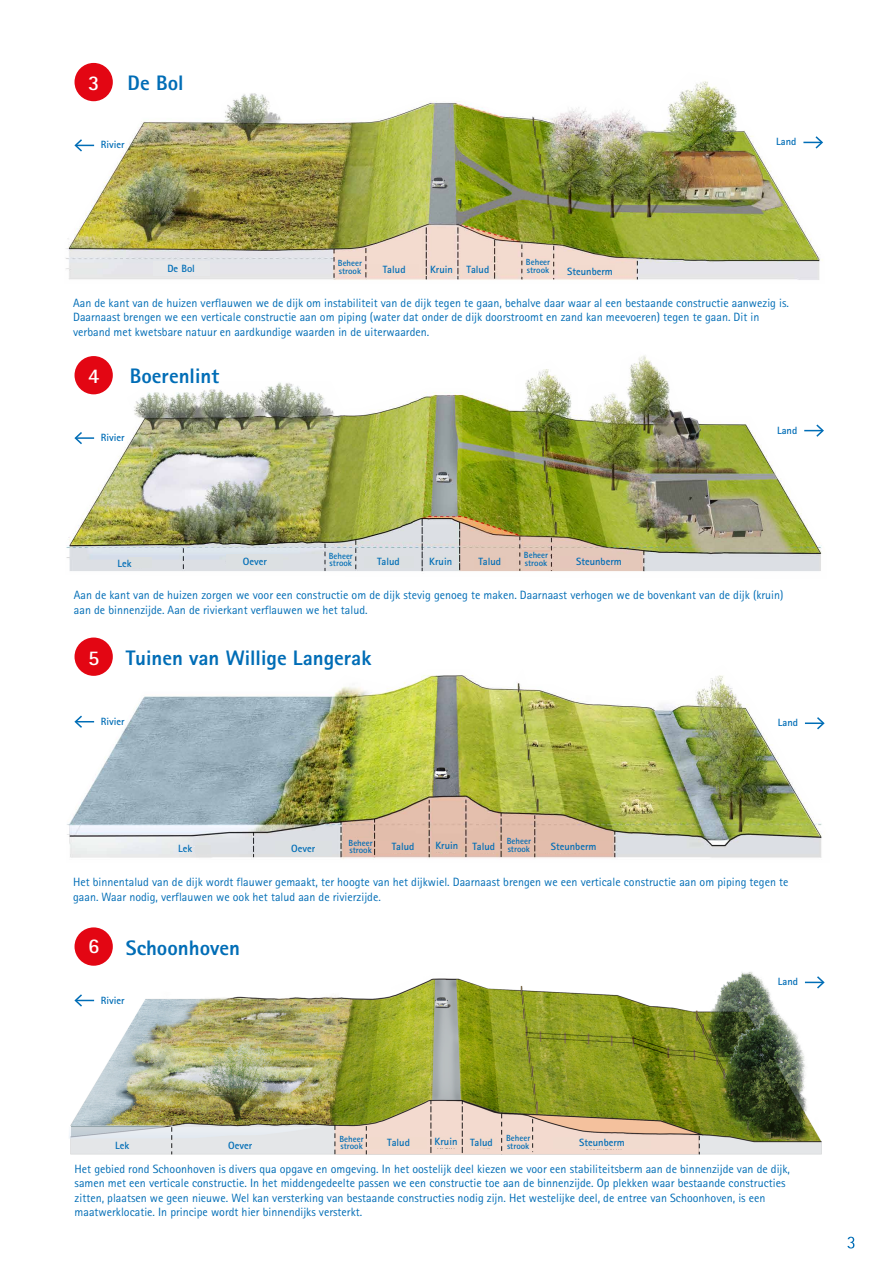
<style>
.page{position:relative;width:893px;height:1263px;background:#fff}
.page>*{position:absolute;margin:0;border:0;box-sizing:border-box;transform-origin:0 0}
.t1{font:800 21px "Rotis Sans Serif";color:#006db6}
.t2{font:700 21px "Rotis Sans Serif";color:#fff}
.t3{font:12px/14.4px "Rotis Sans Serif";color:#006db6}
.t4{font:700 10.5px "Rotis Sans Serif";color:#006db6}
.t5{font:700 8.85px/7.6px "Rotis Sans Serif";color:#006db6}
</style>
<div class="page">
<img style="left:69px;top:972px;width:753px;height:183px">
<img style="left:65px;top:73px;width:758px;height:207px">
<img style="left:66px;top:355px;width:756px;height:217px">
<img style="left:67px;top:665px;width:755px;height:194px">
<div style="left:75px;top:63px;width:38px;height:38px;background:#e30613;border-radius:50%"></div>
<svg style="left:803px;top:136px;width:20px;height:13px"></svg>
<svg style="left:74px;top:139px;width:20px;height:13px"></svg>
<svg style="left:847px;top:1237px;width:7px;height:11px"></svg>
<div style="left:75px;top:356px;width:38px;height:38px;background:#e30613;border-radius:50%"></div>
<div style="left:75px;top:637px;width:38px;height:39px;background:#e30613;border-radius:50%"></div>
<div style="left:75px;top:927px;width:38px;height:39px;background:#e30613;border-radius:50%"></div>
<svg style="left:74px;top:716px;width:20px;height:12px"></svg>
<svg style="left:74px;top:994px;width:20px;height:12px"></svg>
<svg style="left:804px;top:424px;width:20px;height:13px"></svg>
<svg style="left:74px;top:432px;width:20px;height:12px"></svg>
<svg style="left:805px;top:717px;width:20px;height:12px"></svg>
<svg style="left:805px;top:976px;width:20px;height:12px"></svg>
<div style="left:553px;top:1137px;width:98px;height:12px;background:#f1dbcf"></div>
<div style="left:536px;top:841px;width:74px;height:12px;background:#e3bdac"></div>
<div style="left:275px;top:841px;width:57px;height:15px;background:#dce0e2"></div>
<div style="left:370px;top:1137px;width:57px;height:12px;background:#f2dacd"></div>
<svg style="left:466px;top:1137px;width:31px;height:12px"></svg>
<div style="left:338px;top:1134px;width:27px;height:17px;background:#f2dace"></div>
<div style="left:347px;top:838px;width:27px;height:16px;background:#e3bdac"></div>
<div style="left:505px;top:837px;width:27px;height:16px;background:#e3bdac"></div>
<div style="left:504px;top:1133px;width:27px;height:17px;background:#f2dace"></div>
<div style="left:433px;top:1136px;width:26px;height:12px;background:#f2dace"></div>
<div style="left:378px;top:841px;width:50px;height:12px;background:#e4bdac"></div>
<svg style="left:468px;top:841px;width:31px;height:12px"></svg>
<div style="left:434px;top:840px;width:26px;height:12px;background:#e1bead"></div>
<div style="left:561px;top:556px;width:55px;height:11px;background:#e5c6bb"></div>
<div style="left:129px;top:557px;width:23px;height:10px;background:#dbdfe0"></div>
<div style="left:226px;top:554px;width:57px;height:15px;background:#dce0e2"></div>
<div style="left:327px;top:551px;width:27px;height:17px;background:#dbdfe1"></div>
<div style="left:522px;top:551px;width:27px;height:16px;background:#e3bdac"></div>
<div style="left:522px;top:552px;width:28px;height:18px;background:#e4c7b8"></div>
<div style="left:364px;top:556px;width:49px;height:11px;background:#dbdfe1"></div>
<svg style="left:474px;top:556px;width:31px;height:12px"></svg>
<div style="left:428px;top:556px;width:25px;height:11px;background:#dbdfe1"></div>
<div style="left:153px;top:261px;width:57px;height:15px;background:#e7e8ea"></div>
<div style="left:336px;top:259px;width:27px;height:16px;background:#f2dace"></div>
<div style="left:524px;top:258px;width:27px;height:16px;background:#f2dace"></div>
<div style="left:564px;top:265px;width:50px;height:11px;background:#f2dace"></div>
<div style="left:369px;top:264px;width:50px;height:12px;background:#f2dace"></div>
<svg style="left:463px;top:264px;width:30px;height:12px"></svg>
<div style="left:429px;top:264px;width:25px;height:12px;background:#f2dace"></div>
<div style="left:195px;top:845px;width:16px;height:8px;background:#dee0e1"></div>
<div style="left:212px;top:1138px;width:57px;height:15px;background:#e4e6e8"></div>
<div style="left:94px;top:1141px;width:57px;height:9px;background:#e4e6e8"></div>
<h1 class="t2" style="left:88px;top:70px;width:13px">3</h1>
<h1 class="t1" style="left:128px;top:69px;width:58px">De Bol</h1>
<p class="t4" style="left:101px;top:138px;width:25px">Rivier</p>
<p class="t4" style="left:167px;top:262px;width:29px">De Bol</p>
<p class="t5" style="left:338px;top:259px;width:26px">Beheer strook</p>
<p class="t5" style="left:526px;top:258px;width:26px">Beheer</p>
<p class="t4" style="left:383px;top:263px;width:24px">Talud</p>
<p class="t4" style="left:430px;top:263px;width:24px">Kruin</p>
<p class="t4" style="left:467px;top:263px;width:24px">Talud</p>
<p class="t5" style="left:527px;top:266px;width:24px">strook</p>
<p class="t4" style="left:567px;top:265px;width:47px">Steunberm</p>
<p class="t4" style="left:776px;top:135px;width:22px">Land</p>
<p class="t3" style="left:73px;top:295px;width:717px">Aan de kant van de huizen verflauwen we de dijk om instabiliteit van de dijk tegen te gaan, behalve daar waar al een bestaande constructie aanwezig is.<br>Daarnaast brengen we een verticale constructie aan om piping (water dat onder de dijk doorstroomt en zand kan meevoeren) tegen te gaan. Dit in verband met kwetsbare natuur en aardkundige waarden in de uiterwaarden.</p>
<h1 class="t2" style="left:88px;top:363px;width:13px">4</h1>
<h1 class="t1" style="left:130px;top:363px;width:91px">Boerenlint</h1>
<p class="t4" style="left:101px;top:431px;width:25px">Rivier</p>
<p class="t5" style="left:329px;top:552px;width:26px">Beheer strook</p>
<p class="t5" style="left:524px;top:551px;width:26px">Beheer</p>
<p class="t4" style="left:377px;top:554px;width:24px">Talud</p>
<p class="t4" style="left:429px;top:554px;width:24px">Kruin</p>
<p class="t4" style="left:478px;top:555px;width:24px">Talud</p>
<p class="t5" style="left:525px;top:559px;width:24px">strook</p>
<p class="t4" style="left:117px;top:556px;width:16px">Lek</p>
<p class="t4" style="left:243px;top:555px;width:26px">Oever</p>
<p class="t4" style="left:576px;top:555px;width:47px">Steunberm</p>
<p class="t4" style="left:777px;top:423px;width:22px">Land</p>
<p class="t3" style="left:74px;top:588px;width:711px">Aan de kant van de huizen zorgen we voor een constructie om de dijk stevig genoeg te maken. Daarnaast verhogen we de bovenkant van de dijk (kruin) aan de binnenzijde. Aan de rivierkant verflauwen we het talud.</p>
<h1 class="t2" style="left:88px;top:644px;width:13px">5</h1>
<h1 class="t1" style="left:126px;top:644px;width:247px">Tuinen van Willige Langerak</h1>
<p class="t4" style="left:101px;top:715px;width:25px">Rivier</p>
<p class="t5" style="left:349px;top:838px;width:26px">Beheer strook</p>
<p class="t5" style="left:507px;top:837px;width:26px">Beheer strook</p>
<p class="t4" style="left:392px;top:840px;width:24px">Talud</p>
<p class="t4" style="left:435px;top:839px;width:24px">Kruin</p>
<p class="t4" style="left:472px;top:839px;width:24px">Talud</p>
<p class="t4" style="left:178px;top:842px;width:16px">Lek</p>
<p class="t4" style="left:291px;top:842px;width:26px">Oever</p>
<p class="t4" style="left:551px;top:840px;width:47px">Steunberm</p>
<p class="t4" style="left:778px;top:716px;width:22px">Land</p>
<p class="t3" style="left:73px;top:875px;width:717px">Het binnentalud van de dijk wordt flauwer gemaakt, ter hoogte van het dijkwiel. Daarnaast brengen we een verticale constructie aan om piping tegen te gaan. Waar nodig, verflauwen we ook het talud aan de rivierzijde.</p>
<h1 class="t2" style="left:88px;top:933px;width:13px">6</h1>
<h1 class="t1" style="left:126px;top:934px;width:116px">Schoonhoven</h1>
<p class="t4" style="left:101px;top:993px;width:25px">Rivier</p>
<p class="t4" style="left:115px;top:1138px;width:16px">Lek</p>
<p class="t4" style="left:228px;top:1138px;width:26px">Oever</p>
<p class="t5" style="left:339px;top:1135px;width:26px">Beheer strook</p>
<p class="t4" style="left:435px;top:1135px;width:24px">Kruin</p>
<p class="t4" style="left:387px;top:1136px;width:24px">Talud</p>
<p class="t4" style="left:470px;top:1135px;width:24px">Talud</p>
<p class="t5" style="left:506px;top:1134px;width:26px">Beheer strook</p>
<p class="t4" style="left:579px;top:1136px;width:47px">Steunberm</p>
<p class="t4" style="left:778px;top:975px;width:22px">Land</p>
<p class="t3" style="left:75px;top:1161px;width:717px">Het gebied rond Schoonhoven is divers qua opgave en omgeving. In het oostelijk deel kiezen we voor een stabiliteitsberm aan de binnenzijde van de dijk, samen met een verticale constructie. In het middengedeelte passen we een constructie toe aan de binnenzijde. Op plekken waar bestaande constructies zitten, plaatsen we geen nieuwe. Wel kan versterking van bestaande constructies nodig zijn. Het westelijke deel, de entree van Schoonhoven, is een maatwerklocatie. In principe wordt hier binnendijks versterkt.</p>
</div>
